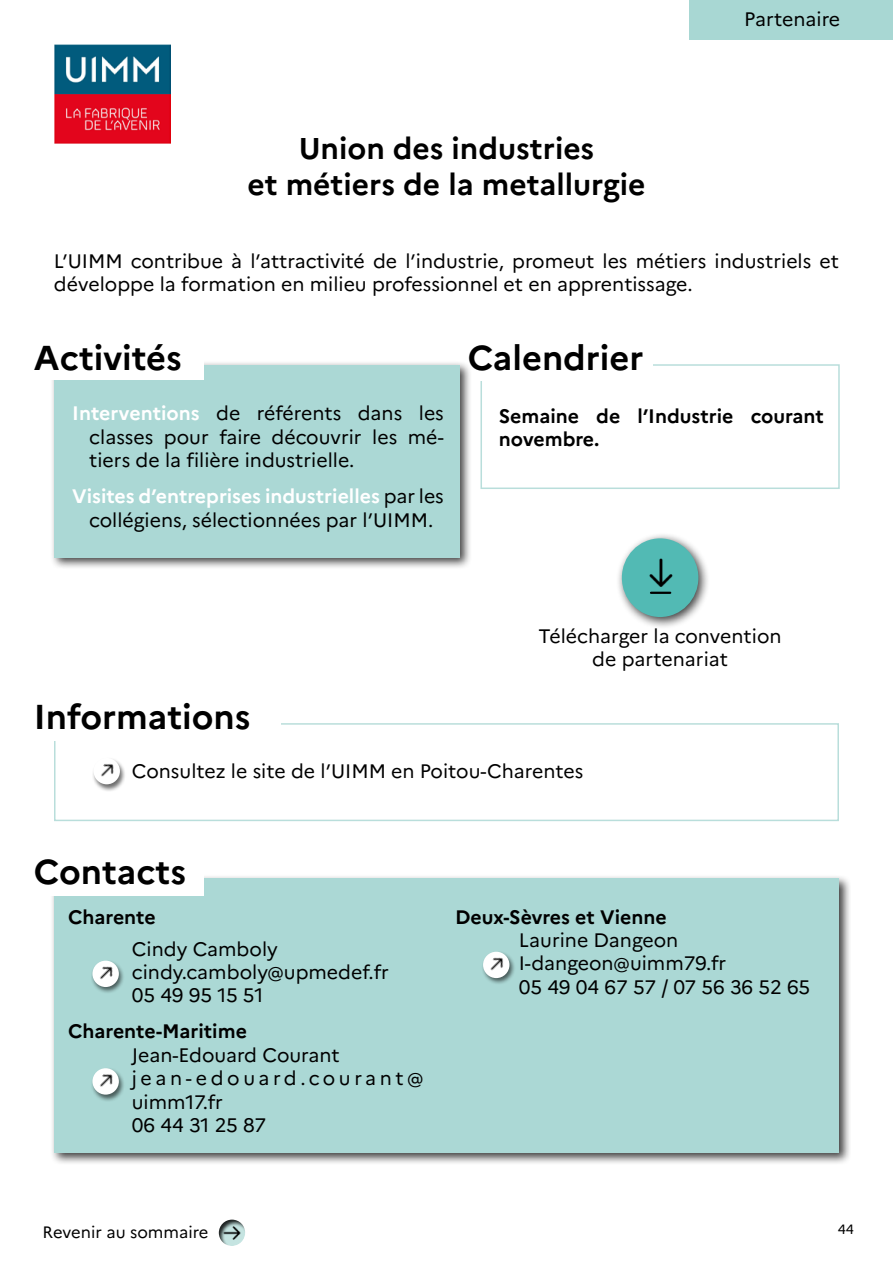
<style>
.page{position:relative;width:893px;height:1263px;background:#fff}
.page>*{position:absolute;margin:0;border:0;box-sizing:border-box;transform-origin:0 0}
.t1{font:700 34.5px "Marianne";color:#000}
.t2{font:700 30px/36px "Marianne";color:#000;text-align:center}
.t3{font:19.5px/23.4px "Marianne";color:#000}
.t4{font:700 19.5px/23.4px "Marianne";color:#000}
.t5{font:16.5px "Marianne";color:#000}
.t6{font:13.5px "Marianne";color:#000}
.s1{font-weight:700;color:#fff}
</style>
<div class="page">
<div style="left:206px;top:1207px;width:54px;height:40px;background:#000;opacity:.85"></div>
<img style="left:223px;top:1223px;width:18px;height:19px">
<div style="left:689px;top:0;width:204px;height:40px;background:#a8d7d3"></div>
<div style="left:480px;top:364px;width:360px;height:125px;border:2px solid #b9dedb"></div>
<div style="left:468px;top:344px;width:185px;height:37px;background:#fff"></div>
<div style="left:50px;top:874px;width:801px;height:291px;background:#000;opacity:.75"></div>
<div style="left:54px;top:878px;width:785px;height:274px;background:#abd8d5"></div>
<div style="left:50px;top:361px;width:422px;height:209px;background:#000;opacity:.75"></div>
<div style="left:54px;top:365px;width:405px;height:192px;background:#abd8d5"></div>
<div style="left:54px;top:723px;width:785px;height:98px;border:2px solid #b9dedb"></div>
<div style="left:34px;top:858px;width:170px;height:37px;background:#fff"></div>
<div style="left:34px;top:344px;width:170px;height:36px;background:#fff"></div>
<div style="left:34px;top:703px;width:247px;height:38px;background:#fff"></div>
<div style="left:92px;top:757px;width:34px;height:34px;background:#000;opacity:.57"></div>
<img style="left:94px;top:758px;width:26px;height:26px">
<img style="left:54px;top:45px;width:116px;height:98px">
<div style="left:615px;top:532px;width:95px;height:97px;background:#000;opacity:.75"></div>
<div style="left:622px;top:538px;width:76px;height:79px;background:#52bab4;border-radius:50%"></div>
<img style="left:649px;top:558px;width:24px;height:29px">
<svg style="left:651px;top:592px;width:19px;height:2px"></svg>
<div style="left:91px;top:960px;width:34px;height:34px;background:#000;opacity:.57"></div>
<img style="left:93px;top:961px;width:26px;height:26px">
<div style="left:91px;top:1067px;width:34px;height:35px;background:#000;opacity:.57"></div>
<img style="left:93px;top:1068px;width:26px;height:26px">
<div style="left:481px;top:951px;width:35px;height:34px;background:#000;opacity:.57"></div>
<img style="left:483px;top:952px;width:26px;height:26px">
<h2 class="t2" style="left:247px;top:131px;width:400px">Union des industries<br>et métiers de la metallurgie</h2>
<p class="t3" style="left:744px;top:7px;width:97px">Partenaire</p>
<p class="t3" style="left:54px;top:249px;width:786px">L’UIMM contribue à l’attractivité de l’industrie, promeut les métiers industriels et développe la formation en milieu professionnel et en apprentissage.</p>
<h1 class="t1" style="left:34px;top:337px;width:149px">Activités</h1>
<p class="t3" style="left:89px;top:402px;width:356px;text-align:justify;text-indent:-17px"><span class="s1">Interventions</span> de référents dans les classes pour faire découvrir les mé&shy;tiers de la filière industrielle.</p>
<p class="t3" style="left:72px;top:485px;width:373px;text-align:center"><span class="s1">Visites d’entreprises industrielles</span> par les collégiens, sélectionnées par l’UIMM.</p>
<h1 class="t1" style="left:468px;top:337px;width:177px">Calendrier</h1>
<p class="t4" style="left:499px;top:404px;width:327px">Semaine de l’Industrie courant novembre.</p>
<h1 class="t1" style="left:34px;top:696px;width:218px">Informations</h1>
<p class="t3" style="left:539px;top:624px;width:244px;text-align:center">Télécharger la convention de partenariat</p>
<p class="t3" style="left:132px;top:760px;width:453px">Consultez le site de l’UIMM en Poitou-Charentes</p>
<h1 class="t1" style="left:34px;top:850px;width:154px">Contacts</h1>
<p class="t4" style="left:68px;top:905px;width:89px">Charente</p>
<p class="t3" style="left:132px;top:937px;width:258px">Cindy Camboly cindy.camboly@upmedef.fr<br>05 49 95 15 51</p>
<p class="t4" style="left:68px;top:1020px;width:180px">Charente-Maritime</p>
<p class="t3" style="left:132px;top:1043px;width:293px">Jean-Edouard Courant jean-edouard.courant@ uimm17.fr<br>06 44 31 25 87</p>
<p class="t4" style="left:455px;top:905px;width:213px">Deux-Sèvres et Vienne</p>
<p class="t3" style="left:519px;top:928px;width:293px">Laurine Dangeon<br>I-dangeon@uimm79.fr<br>05 49 04 67 57 / 07 56 36 52 65</p>
<p class="t5" style="left:43px;top:1222px;width:167px">Revenir au sommaire</p>
<p class="t6" style="left:838px;top:1221px;width:18px">44</p>
</div>
